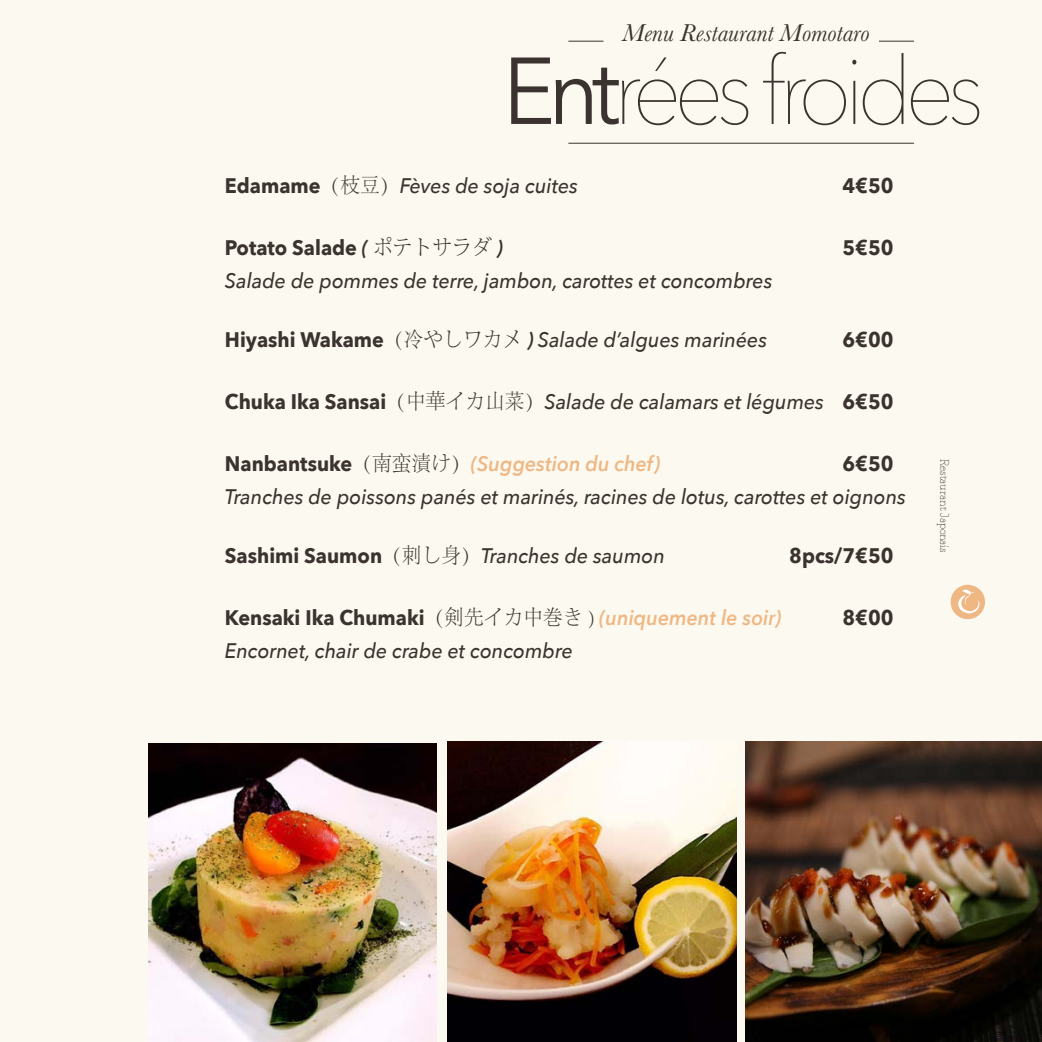
<style>
.page{position:relative;width:1042px;height:1042px;background:#fcfaf0}
.page>*{position:absolute;margin:0;border:0;box-sizing:border-box;transform-origin:0 0}
.t1{font:200 93.8px "Avenir Next";letter-spacing:-.08em;color:#3b332f;scale:.94 1}
.t2{font:italic 25.38px "Baskerville";color:#3b332f}
.t3{font:italic 500 21px "Avenir Next";color:#3b332f;scale:.94 1}
.t4{font:italic 600 21px "Avenir Next";color:#efb784;scale:.94 1}
.t5{font:700 21px "Avenir Next";color:#3b332f;scale:.94 1}
.t6{font:12.08px "Fragment Core Rom";color:#3b332f}
.s1{font-weight:400}
.s2{font-weight:700;font-style:normal}
.s3{font-family:"Adobe Song Std";font-weight:300;font-style:normal}
.s4{font-weight:600;font-style:italic}
.s5{font-family:"Adobe Song Std";font-weight:300}
.s6{font-weight:600}
.s7{font-weight:700;font-style:normal;color:#3b332f}
.s8{font-family:"Adobe Song Std";font-weight:300;font-style:normal;color:#3b332f}
</style>
<div class="page">
<img style="left:448px;top:741px;width:288px;height:301px">
<img style="left:745px;top:741px;width:297px;height:301px">
<img style="left:149px;top:744px;width:288px;height:298px">
<div style="left:950px;top:585px;width:35px;height:34px;background:#efb784;border-radius:50%"></div>
<svg style="left:958px;top:589px;width:21px;height:25px"></svg>
<hr style="left:879px;top:41px;width:35px;height:1px;background:#3b332f">
<hr style="left:568px;top:41px;width:35px;height:1px;background:#3b332f">
<hr style="left:568px;top:143px;width:346px;height:1px;background:#3b332f">
<p class="t2" style="left:622px;top:16px;width:249px">Menu Restaurant Momotaro</p>
<h1 class="t1" style="left:503px;top:12px;width:513px"><span class="s1">Ent</span>rées froides</h1>
<p class="t3" style="left:225px;top:168px;width:377px"><span class="s2">Edamame</span><span class="s3">（枝豆）</span>Fèves de soja cuites</p>
<p class="t5" style="left:842px;top:167px;width:56px">4€50</p>
<p class="t5" style="left:225px;top:230px;width:297px">Potato Salade <span class="s4">(</span> <span class="s5">ポテトサラダ</span> <span class="s4">)</span></p>
<p class="t5" style="left:842px;top:230px;width:56px">5€50</p>
<p class="t3" style="left:225px;top:263px;width:584px">Salade de pommes de terre, jambon, carottes et concombres</p>
<p class="t3" style="left:225px;top:322px;width:578px"><span class="s2">Hiyashi Wakame</span><span class="s3">（冷やしワカメ</span> <span class="s6">)</span> Salade d’algues marinées</p>
<p class="t5" style="left:842px;top:321px;width:56px">6€00</p>
<p class="t3" style="left:225px;top:384px;width:713px"><span class="s2">Chuka Ika Sansai</span><span class="s3">（中華イカ山菜）</span>Salade de calamars et légumes <span class="s2">6€50</span></p>
<p class="t4" style="left:225px;top:446px;width:465px"><span class="s7">Nanbantsuke</span><span class="s8">（南蛮漬け）</span>(Suggestion du chef)</p>
<p class="t5" style="left:842px;top:446px;width:56px">6€50</p>
<p class="t3" style="left:225px;top:479px;width:726px">Tranches de poissons panés et marinés, racines de lotus, carottes et oignons</p>
<p class="t3" style="left:225px;top:538px;width:469px"><span class="s2">Sashimi Saumon</span><span class="s3">（刺し身）</span>Tranches de saumon</p>
<p class="t5" style="left:789px;top:537px;width:112px">8pcs/7€50</p>
<p class="t4" style="left:225px;top:600px;width:594px"><span class="s7">Kensaki Ika Chumaki</span><span class="s8">（剣先イカ中巻き )</span> (uniquement le soir)</p>
<p class="t5" style="left:842px;top:600px;width:56px">8€00</p>
<p class="t3" style="left:225px;top:633px;width:372px">Encornet, chair de crabe et concombre</p>
<p class="t6" style="left:952px;top:459px;width:96px;rotate:90deg">Restaurant Japonais</p>
</div>
